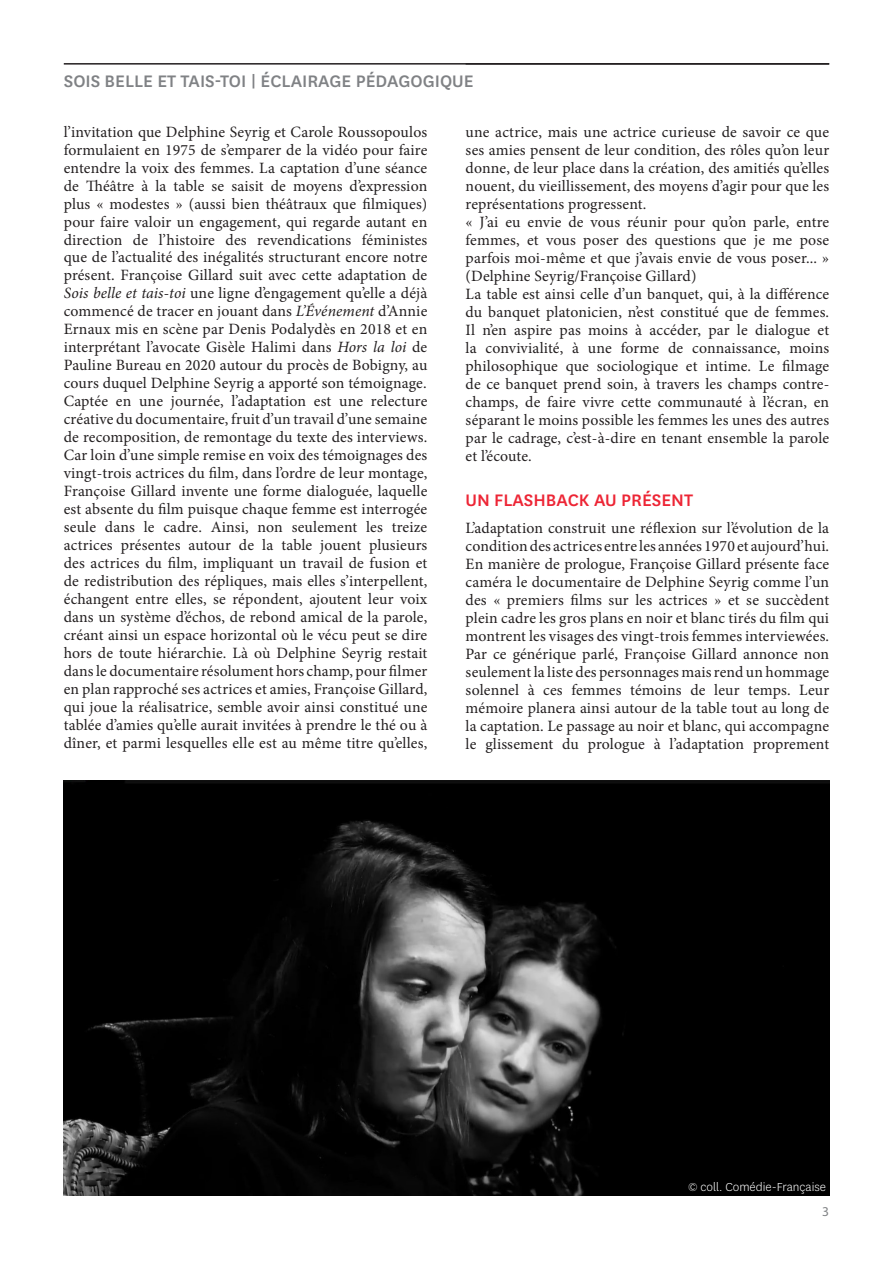
<style>
.page{position:relative;width:893px;height:1263px;background:#fff}
.page>*{position:absolute;margin:0;border:0;box-sizing:border-box;transform-origin:0 0}
.Inter{font:500 19.5px "National";color:#808285}
.Inter-2{font:500 19.5px "National";color:#ed2535}
.Texte_courant{font:15.75px/18px "Minion Pro";letter-spacing:.01em;color:#231f20;text-align:justify}
.Légende{font:300 13.5px "National";color:#fff}
.t1{font:13.5px "Myriad Pro";color:#808285}
.s1{font-style:italic}
</style>
<div class="page">
<hr style="left:64px;top:63px;width:765px;height:2px;background:#231f20">
<img style="left:64px;top:780px;width:765px;height:416px">
<p class="Inter" style="left:64px;top:68px;width:411px">SOIS BELLE ET TAIS-TOI | ÉCLAIRAGE PÉDAGOGIQUE</p>
<p class="Texte_courant" style="left:466px;top:123px;width:365px">une actrice, mais une actrice curieuse de savoir ce que ses amies pensent de leur condition, des rôles qu’on leur donne, de leur place dans la création, des amitiés qu’elles nouent, du vieillissement, des moyens d’agir pour que les représentations progressent.</p>
<p class="Texte_courant" style="left:466px;top:213px;width:365px">« J’ai eu envie de vous réunir pour qu’on parle, entre femmes, et vous poser des questions que je me pose parfois moi-même et que j’avais envie de vous poser... » (Delphine Seyrig/Françoise Gillard)</p>
<p class="Texte_courant" style="left:466px;top:285px;width:365px">La table est ainsi celle d’un banquet, qui, à la différence du banquet platonicien, n’est constitué que de femmes.<br>Il n’en aspire pas moins à accéder, par le dialogue et la convivialité, à une forme de connaissance, moins philosophique que sociologique et intime. Le filmage de ce banquet prend soin, à travers les champs contre&shy;champs, de faire vivre cette communauté à l’écran, en séparant le moins possible les femmes les unes des autres par le cadrage, c’est-à-dire en tenant ensemble la parole et l’écoute.</p>
<p class="Inter-2" style="left:466px;top:487px;width:229px">UN FLASHBACK AU PRÉSENT</p>
<p class="Texte_courant" style="left:466px;top:519px;width:365px">L’adaptation construit une réflexion sur l’évolution de la condition des actrices entre les années 1970 et aujourd’hui.<br>En manière de prologue, Françoise Gillard présente face caméra le documentaire de Delphine Seyrig comme l’un des « premiers films sur les actrices » et se succèdent plein cadre les gros plans en noir et blanc tirés du film qui montrent les visages des vingt-trois femmes interviewées.<br>Par ce générique parlé, Françoise Gillard annonce non seulement la liste des personnages mais rend un hommage solennel à ces femmes témoins de leur temps. Leur mémoire planera ainsi autour de la table tout au long de la captation. Le passage au noir et blanc, qui accompagne le glissement du prologue à l’adaptation proprement</p>
<p class="Texte_courant" style="left:64px;top:123px;width:365px">l’invitation que Delphine Seyrig et Carole Roussopoulos formulaient en 1975 de s’emparer de la vidéo pour faire entendre la voix des femmes. La captation d’une séance de Théâtre à la table se saisit de moyens d’expression plus « modestes » (aussi bien théâtraux que filmiques) pour faire valoir un engagement, qui regarde autant en direction de l’histoire des revendications féministes</p>
<p class="Texte_courant" style="left:64px;top:248px;width:365px">que de l’actualité des inégalités structurant encore notre présent. Françoise Gillard suit avec cette adaptation de <span class="s1">Sois belle et tais-toi</span> une ligne d’engagement qu’elle a déjà commencé de tracer en jouant dans <span class="s1">L’Événement</span> d’Annie Ernaux mis en scène par Denis Podalydès en 2018 et en interprétant l’avocate Gisèle Halimi dans <span class="s1">Hors la loi</span> de Pauline Bureau en 2020 autour du procès de Bobigny, au cours duquel Delphine Seyrig a apporté son témoignage.</p>
<p class="Texte_courant" style="left:64px;top:392px;width:365px">Captée en une journée, l’adaptation est une relecture créative du documentaire, fruit d’un travail d’une semaine de recomposition, de remontage du texte des interviews.<br>Car loin d’une simple remise en voix des témoignages des vingt-trois actrices du film, dans l’ordre de leur montage, Françoise Gillard invente une forme dialoguée, laquelle est absente du film puisque chaque femme est interrogée seule dans le cadre. Ainsi, non seulement les treize actrices présentes autour de la table jouent plusieurs des actrices du film, impliquant un travail de fusion et de redistribution des répliques, mais elles s’interpellent, échangent entre elles, se répondent, ajoutent leur voix dans un système d’échos, de rebond amical de la parole, créant ainsi un espace horizontal où le vécu peut se dire hors de toute hiérarchie. Là où Delphine Seyrig restait dans le documentaire résolument hors champ, pour filmer en plan rapproché ses actrices et amies, Françoise Gillard, qui joue la réalisatrice, semble avoir ainsi constitué une tablée d’amies qu’elle aurait invitées à prendre le thé ou à dîner, et parmi lesquelles elle est au même titre qu’elles,</p>
<p class="Légende" style="left:688px;top:1178px;width:139px">© coll. Comédie-Française</p>
<p class="t1" style="left:822px;top:1203px;width:8px">3</p>
</div>
